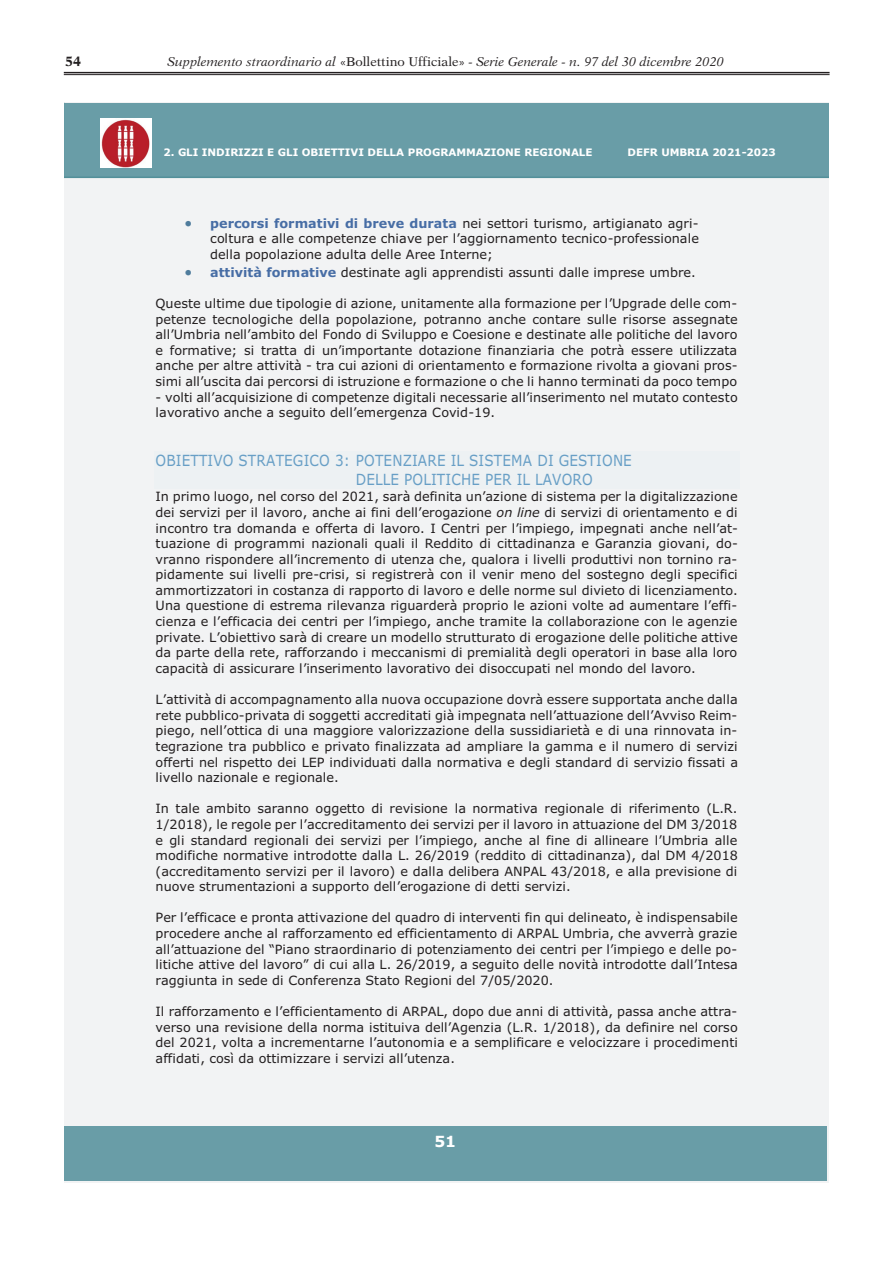
<style>
.page{position:relative;width:893px;height:1263px;background:#fff}
.page>*{position:absolute;margin:0;border:0;box-sizing:border-box;transform-origin:0 0}
.t1{font:15.45px/18.8px "Verdana";letter-spacing:.01em;color:#689fc6;scale:.88 1}
.t2{font:700 15.45px "Verdana";color:#fff}
.t3{font:700 13.5px "New Aster LT Std";color:#231f20}
.t4{font:12.75px/15.6px "Verdana";color:#231f20;text-align:justify}
.t5{font:italic 12.75px "New Aster LT Std";color:#231f20}
.t6{font:700 10.35px "Verdana";letter-spacing:-.005em;color:#fff}
.s1{font-style:normal}
.s2{font-weight:700;color:#476da5}
.s3{font-style:italic}
</style>
<div class="page">
<hr style="left:64px;top:72px;width:765px;height:1px;background:#231f20">
<hr style="left:64px;top:74px;width:765px;height:1px;background:#231f20">
<div style="left:65px;top:103px;width:763px;height:1080px;background:#f2f3f4"></div>
<div style="left:65px;top:103px;width:763px;height:75px;background:#699da7"></div>
<img style="left:100px;top:118px;width:51px;height:50px">
<div style="left:65px;top:1126px;width:762px;height:55px;background:#699da7"></div>
<div style="left:154px;top:451px;width:585px;height:19px;background:#edf1f3"></div>
<div style="left:154px;top:470px;width:585px;height:18px;background:#edf1f3"></div>
<p class="t3" style="left:65px;top:56px;width:18px">54</p>
<p class="t5" style="left:167px;top:54px;width:558px">Supplemento straordinario al <span class="s1">«Bollettino Ufficiale»</span> - Serie Generale - n. 97 del 30 dicembre 2020</p>
<p class="t6" style="left:163px;top:149px;width:430px">2. GLI INDIRIZZI E GLI OBIETTIVI DELLA PROGRAMMAZIONE REGIONALE</p>
<p class="t6" style="left:627px;top:149px;width:150px">DEFR UMBRIA 2021-2023</p>
<p class="t4" style="left:210px;top:216px;width:490px"><span class="s2">percorsi formativi di breve durata</span> nei settori turismo, artigianato agri&shy;coltura e alle competenze chiave per l’aggiornamento tecnico-professionale della popolazione adulta delle Aree Interne;</p>
<p class="t4" style="left:210px;top:265px;width:487px"><span class="s2">attività formative</span> destinate agli apprendisti assunti dalle imprese umbre.</p>
<p class="t4" style="left:156px;top:297px;width:583px">Queste ultime due tipologie di azione, unitamente alla formazione per l’Upgrade delle com&shy;petenze tecnologiche della popolazione, potranno anche contare sulle risorse assegnate all’Umbria nell’ambito del Fondo di Sviluppo e Coesione e destinate alle politiche del lavoro e formative; si tratta di un’importante dotazione finanziaria che potrà essere utilizzata anche per altre attività - tra cui azioni di orientamento e formazione rivolta a giovani pros&shy;simi all’uscita dai percorsi di istruzione e formazione o che li hanno terminati da poco tempo</p>
<p class="t4" style="left:156px;top:390px;width:584px">- volti all’acquisizione di competenze digitali necessarie all’inserimento nel mutato contesto lavorativo anche a seguito dell’emergenza Covid-19.</p>
<p class="t1" style="left:356px;top:453px;width:315px;text-indent:-200px">OBIETTIVO STRATEGICO 3: POTENZIARE IL SISTEMA DI GESTIONE<br>DELLE POLITICHE PER IL LAVORO</p>
<p class="t4" style="left:156px;top:490px;width:584px">In primo luogo, nel corso del 2021, sarà definita un’azione di sistema per la digitalizzazione dei servizi per il lavoro, anche ai fini dell’erogazione <span class="s3">on line</span> di servizi di orientamento e di incontro tra domanda e offerta di lavoro. I Centri per l’impiego, impegnati anche nell’at&shy;tuazione di programmi nazionali quali il Reddito di cittadinanza e Garanzia giovani, do&shy;vranno rispondere all’incremento di utenza che, qualora i livelli produttivi non tornino ra&shy;pidamente sui livelli pre-crisi, si registrerà con il venir meno del sostegno degli specifici ammortizzatori in costanza di rapporto di lavoro e delle norme sul divieto di licenziamento.<br>Una questione di estrema rilevanza riguarderà proprio le azioni volte ad aumentare l’effi&shy;cienza e l’efficacia dei centri per l’impiego, anche tramite la collaborazione con le agenzie private. L’obiettivo sarà di creare un modello strutturato di erogazione delle politiche attive da parte della rete, rafforzando i meccanismi di premialità degli operatori in base alla loro capacità di assicurare l’inserimento lavorativo dei disoccupati nel mondo del lavoro.</p>
<p class="t4" style="left:156px;top:693px;width:584px">L’attività di accompagnamento alla nuova occupazione dovrà essere supportata anche dalla rete pubblico-privata di soggetti accreditati già impegnata nell’attuazione dell’Avviso Reim&shy;piego, nell’ottica di una maggiore valorizzazione della sussidiarietà e di una rinnovata in&shy;tegrazione tra pubblico e privato finalizzata ad ampliare la gamma e il numero di servizi offerti nel rispetto dei LEP individuati dalla normativa e degli standard di servizio fissati a livello nazionale e regionale.</p>
<p class="t4" style="left:156px;top:802px;width:584px">In tale ambito saranno oggetto di revisione la normativa regionale di riferimento (L.R.<br>1/2018), le regole per l’accreditamento dei servizi per il lavoro in attuazione del DM 3/2018 e gli standard regionali dei servizi per l’impiego, anche al fine di allineare l’Umbria alle modifiche normative introdotte dalla L. 26/2019 (reddito di cittadinanza), dal DM 4/2018 (accreditamento servizi per il lavoro) e dalla delibera ANPAL 43/2018, e alla previsione di nuove strumentazioni a supporto dell’erogazione di detti servizi.</p>
<p class="t4" style="left:156px;top:911px;width:583px">Per l’efficace e pronta attivazione del quadro di interventi fin qui delineato, è indispensabile procedere anche al rafforzamento ed efficientamento di ARPAL Umbria, che avverrà grazie all’attuazione del “Piano straordinario di potenziamento dei centri per l’impiego e delle po&shy;litiche attive del lavoro” di cui alla L. 26/2019, a seguito delle novità introdotte dall’Intesa raggiunta in sede di Conferenza Stato Regioni del 7/05/2020.</p>
<p class="t4" style="left:156px;top:1005px;width:583px">Il rafforzamento e l’efficientamento di ARPAL, dopo due anni di attività, passa anche attra&shy;verso una revisione della norma istituiva dell’Agenzia (L.R. 1/2018), da definire nel corso del 2021, volta a incrementarne l’autonomia e a semplificare e velocizzare i procedimenti affidati, così da ottimizzare i servizi all’utenza.</p>
<p class="t2" style="left:434px;top:1135px;width:23px">51</p>
</div>
